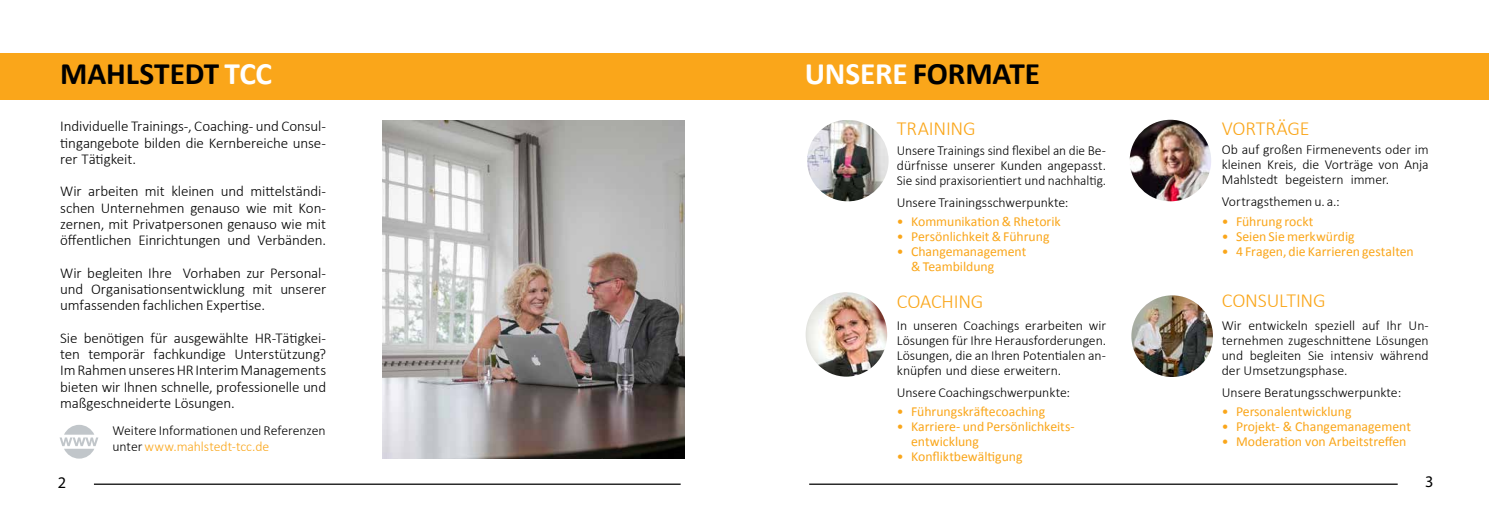
<style>
.page{position:relative;width:1489px;height:525px;background:#fff}
.page>*{position:absolute;margin:0;border:0;box-sizing:border-box;transform-origin:0 0}
.t1{font:700 31.25px "Calibri";letter-spacing:-.005em;color:#000}
.t2{font:300 20px "Calibri";letter-spacing:-.01em;color:#faa61a}
.t3{font:16.25px "Myriad Pro";color:#000}
.t4{font:300 15px/16.2px "Calibri";letter-spacing:-.01em;color:#000;text-align:justify}
.t5{font:300 13.75px/15px "Calibri";letter-spacing:-.005em;color:#000;text-align:justify}
.t6{font:13.75px/15px "Calibri";color:#faa61a}
.s1{color:#fff}
.s2{color:#faa61a}
</style>
<div class="page">
<img style="left:1131px;top:295px;width:81px;height:82px;border-radius:41px">
<img style="left:383px;top:120px;width:301px;height:338px">
<img style="left:807px;top:120px;width:81px;height:81px">
<img style="left:1129px;top:120px;width:82px;height:81px;border-radius:41px">
<img style="left:805px;top:292px;width:82px;height:84px">
<div style="left:0;top:53px;width:1488px;height:47px;background:#faa61a"></div>
<svg style="left:60px;top:425px;width:38px;height:33px"></svg>
<hr style="left:809px;top:483px;width:588px;height:1px;background:#000">
<hr style="left:94px;top:483px;width:586px;height:1px;background:#000">
<h1 class="t1" style="left:60px;top:52px;width:213px">MAHLSTEDT <span class="s1">TCC</span></h1>
<p class="t4" style="left:60px;top:118px;width:267px">Individuelle Trainings-, Coaching- und Consul&shy;tingangebote bilden die Kernbereiche unse&shy;rer Tätigkeit.</p>
<p class="t4" style="left:60px;top:183px;width:267px">Wir arbeiten mit kleinen und mittelständi&shy;schen Unternehmen genauso wie mit Kon&shy;zernen, mit Privatpersonen genauso wie mit öffentlichen Einrichtungen und Verbänden.</p>
<p class="t4" style="left:60px;top:264px;width:267px">Wir begleiten Ihre Vorhaben zur Personal&shy;und Organisationsentwicklung mit unserer umfassenden fachlichen Expertise.</p>
<p class="t4" style="left:60px;top:329px;width:267px">Sie benötigen für ausgewählte HR-Tätigkei&shy;ten temporär fachkundige Unterstützung?<br>Im Rahmen unseres HR Interim Managements bieten wir Ihnen schnelle, professionelle und maßgeschneiderte Lösungen.</p>
<p class="t5" style="left:112px;top:422px;width:214px;line-height:16.2px">Weitere Informationen und Referenzen unter <span class="s2">www.mahlstedt-tcc.de</span></p>
<h1 class="t1" style="left:804px;top:52px;width:237px"><span class="s1">UNSERE</span> FORMATE</h1>
<h2 class="t2" style="left:896px;top:116px;width:80px">TRAINING</h2>
<h2 class="t2" style="left:1221px;top:116px;width:89px">VORTRÄGE</h2>
<p class="t5" style="left:896px;top:142px;width:211px">Unsere Trainings sind flexibel an die Be&shy;dürfnisse unserer Kunden angepasst.<br>Sie sind praxisorientiert und nachhaltig.</p>
<p class="t5" style="left:896px;top:195px;width:173px">Unsere Trainingsschwerpunkte:</p>
<p class="t6" style="left:896px;top:213px;width:165px">• Kommunikation &amp; Rhetorik</p>
<p class="t6" style="left:896px;top:228px;width:154px">• Persönlichkeit &amp; Führung</p>
<p class="t6" style="left:911px;top:243px;width:117px;text-indent:-14px">• Changemanagement &amp; Teambildung</p>
<p class="t5" style="left:1221px;top:142px;width:208px">Ob auf großen Firmenevents oder im kleinen Kreis, die Vorträge von Anja Mahlstedt begeistern immer.</p>
<p class="t5" style="left:1221px;top:193px;width:119px">Vortragsthemen u. a.:</p>
<p class="t6" style="left:1221px;top:213px;width:93px">• Führung rockt</p>
<p class="t6" style="left:1221px;top:228px;width:134px">• Seien Sie merkwürdig</p>
<p class="t6" style="left:1221px;top:243px;width:193px">• 4 Fragen, die Karrieren gestalten</p>
<h2 class="t2" style="left:896px;top:289px;width:88px">COACHING</h2>
<h2 class="t2" style="left:1221px;top:288px;width:105px">CONSULTING</h2>
<p class="t5" style="left:896px;top:317px;width:211px">In unseren Coachings erarbeiten wir Lösungen für Ihre Herausforderungen.<br>Lösungen, die an Ihren Potentialen an&shy;knüpfen und diese erweitern.</p>
<p class="t5" style="left:896px;top:385px;width:175px">Unsere Coachingschwerpunkte:</p>
<p class="t6" style="left:896px;top:403px;width:150px">• Führungskräftecoaching</p>
<p class="t6" style="left:911px;top:418px;width:165px;text-indent:-14px">• Karriere- und Persönlichkeits&shy;entwicklung</p>
<p class="t6" style="left:896px;top:448px;width:127px">• Konfliktbewältigung</p>
<p class="t5" style="left:1221px;top:317px;width:208px">Wir entwickeln speziell auf Ihr Un&shy;ternehmen zugeschnittene Lösungen und begleiten Sie intensiv während der Umsetzungsphase.</p>
<p class="t5" style="left:1221px;top:385px;width:181px">Unsere Beratungsschwerpunkte:</p>
<p class="t6" style="left:1221px;top:403px;width:131px">• Personalentwicklung</p>
<p class="t6" style="left:1221px;top:418px;width:191px">• Projekt- &amp; Changemanagement</p>
<p class="t6" style="left:1221px;top:433px;width:186px">• Moderation von Arbeitstreffen</p>
<p class="t3" style="left:58px;top:472px;width:10px">2</p>
<p class="t3" style="left:1424px;top:471px;width:10px">3</p>
</div>
